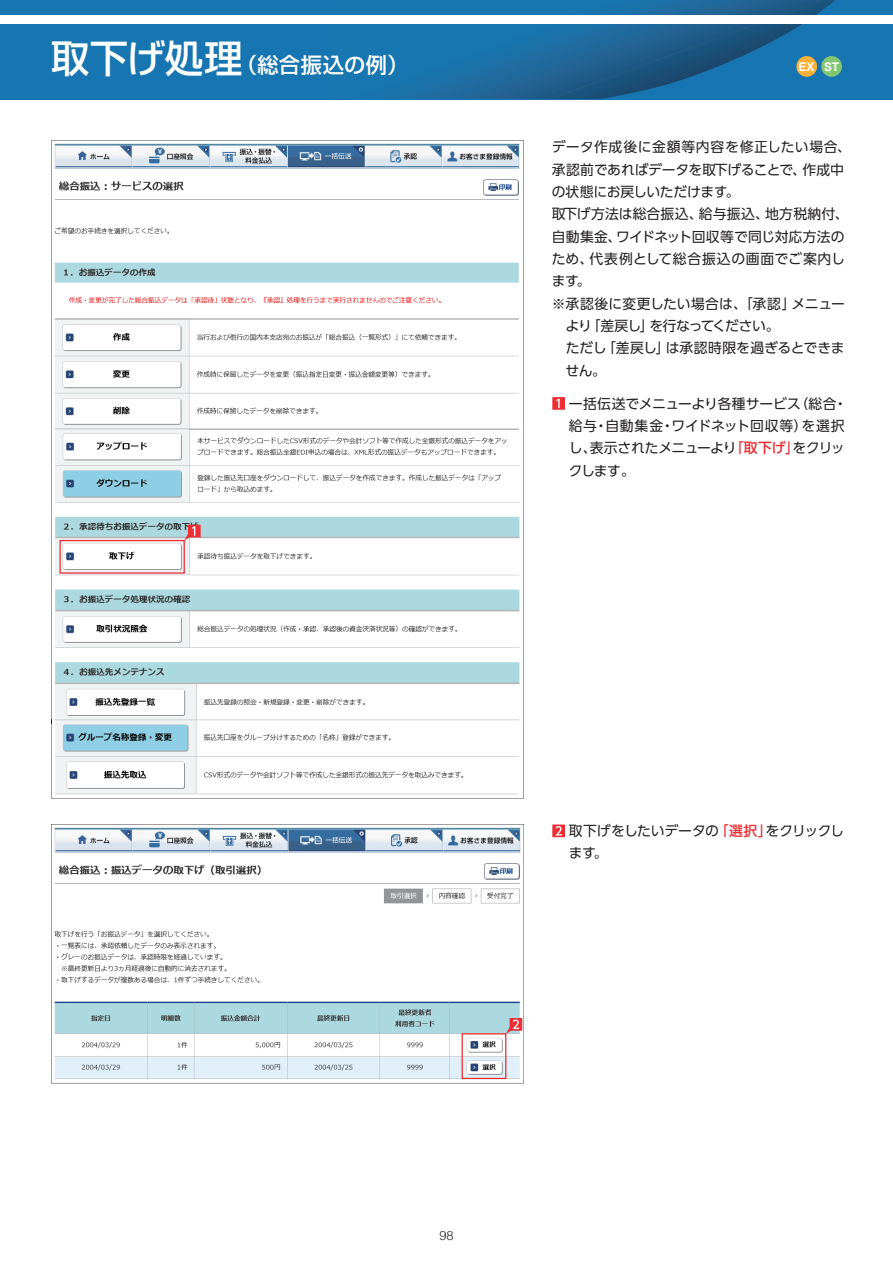
<style>
.page{position:relative;width:893px;height:1263px;background:#fff}
.page>*{position:absolute;margin:0;border:0;box-sizing:border-box;transform-origin:0 0}
.t1{font:500 21.3px "Shin Go";letter-spacing:.02em;color:#fff}
.t2{font:13.8px/22.4px "UD Shin Go Pro";letter-spacing:-.005em;color:#232020}
.t3{font:13.8px "UD Shin Go Pro";letter-spacing:.015em;color:#232020}
.t4{font:13.8px/22.4px "UD Shin Go Pro";letter-spacing:-.025em;color:#232020}
.t5{font:13.8px "UD Shin Go Pro";letter-spacing:.05em;color:#232020}
.t6{font:13.8px "UD Shin Go Pro";letter-spacing:.045em;color:#232020}
.t7{font:13.8px "UD Shin Go Pro";letter-spacing:-.065em;color:#232020}
.t8{font:300 12.75px "Helvetica";color:#232020}
.t9{font:700 12px "Arial";color:#fff}
.s1{font-size:38.25px}
.s2{font-weight:500;color:#ee2d34}
</style>
<div class="page">
<svg style="left:51px;top:140px;width:473px;height:658px"></svg>
<img style="left:51px;top:723px;width:471px;height:75px">
<img style="left:51px;top:826px;width:473px;height:253px">
<svg style="left:552px;top:397px;width:13px;height:13px"></svg>
<svg style="left:552px;top:824px;width:13px;height:13px"></svg>
<div style="left:0;top:0;width:893px;height:99px;background:#1776b1"></div>
<svg style="left:328px;top:0;width:508px;height:99px"></svg>
<div style="left:0;top:15px;width:893px;height:8px;background:#fff"></div>
<svg style="left:59px;top:539px;width:448px;height:541px"></svg>
<svg style="left:184px;top:525px;width:17px;height:15px"></svg>
<svg style="left:506px;top:1018px;width:16px;height:16px"></svg>
<div style="left:821px;top:56px;width:21px;height:21px;background:#83c772;border-radius:50%"></div>
<div style="left:796px;top:56px;width:21px;height:21px;background:#fbb037;border-radius:50%"></div>
<h1 class="t1" style="left:51px;top:51px;width:359px"><span class="s1">取下げ処理</span>（総合振込の例）</h1>
<p class="t9" style="left:798px;top:58px;width:42px">EX ST</p>
<p class="t5" style="left:552px;top:136px;width:301px">データ作成後に金額等内容を修正したい場合、</p>
<p class="t2" style="left:552px;top:158px;width:294px">承認前であればデータを取下げることで、作成中</p>
<p class="t4" style="left:552px;top:180px;width:189px">の状態にお戻しいただけます。</p>
<p class="t3" style="left:552px;top:203px;width:298px">取下げ方法は総合振込、給与振込、地方税納付、</p>
<p class="t2" style="left:552px;top:225px;width:294px">自動集金、ワイドネット回収等で同じ対応方法の</p>
<p class="t6" style="left:552px;top:248px;width:295px">ため、代表例として総合振込の画面でご案内し</p>
<p class="t2" style="left:552px;top:270px;width:40px">ます。</p>
<p class="t3" style="left:552px;top:292px;width:295px">※承認後に変更したい場合は、「承認」メニュー</p>
<p class="t7" style="left:565px;top:315px;width:216px">より「差戻し」を行なってください。</p>
<p class="t2" style="left:552px;top:337px;width:294px">　ただし「差戻し」は承認時限を過ぎるとできま</p>
<p class="t2" style="left:565px;top:359px;width:42px">せん。</p>
<p class="t2" style="left:569px;top:392px;width:280px">一括伝送でメニューより各種サービス（総合・給与・自動集金・ワイドネット回収等）を選択し、表示されたメニューより<span class="s2">「取下げ」</span>をクリックします。</p>
<p class="t4" style="left:569px;top:819px;width:277px">取下げをしたいデータの<span class="s2">「選択」</span>をクリックします。</p>
<p class="t8" style="left:439px;top:1224px;width:16px">98</p>
</div>
